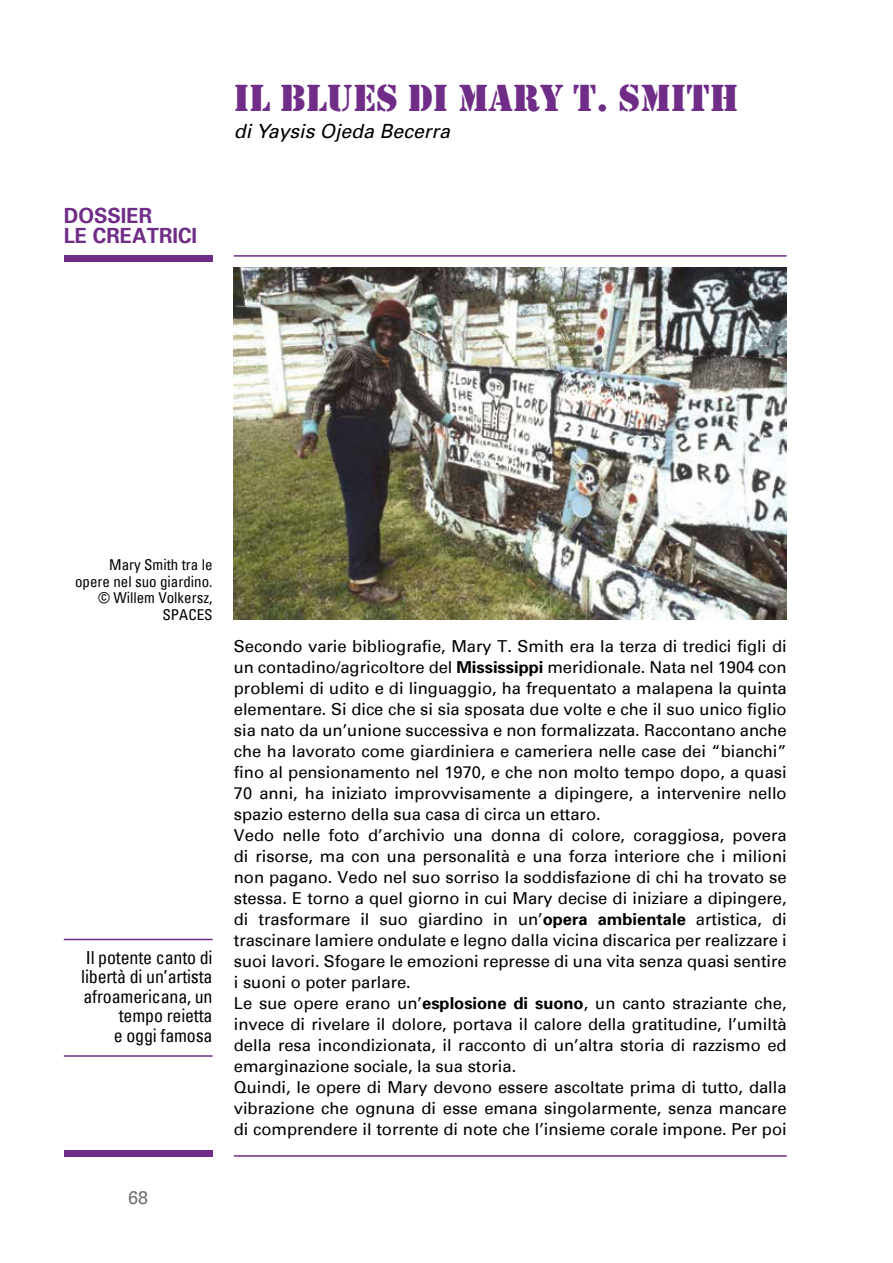
<style>
.page{position:relative;width:893px;height:1263px;background:#fff}
.page>*{position:absolute;margin:0;border:0;box-sizing:border-box;transform-origin:0 0}
.t1{font:39px "Stencil";color:#6f2d87}
.t2{font:700 21px/19.5px "Univers 65";color:#6f2d87;scale:.96 1}
.t3{font:italic 19.5px "Univers";color:#000}
.t4{font:condensed 18px/19.5px "Univers";letter-spacing:-.01em;color:#000;text-align:right}
.t5{font:18px "Univers";color:#706f6f}
.t6{font:16.5px/21px "Univers";color:#000}
.t7{font:condensed 15px/16.5px "Univers";color:#000;text-align:right}
.s1{font-family:"Univers 65";font-weight:700}
</style>
<div class="page">
<hr style="left:234px;top:1155px;width:553px;height:2px;background:#6f2d87">
<div style="left:64px;top:1150px;width:149px;height:7px;background:#6f2d87"></div>
<hr style="left:234px;top:255px;width:553px;height:2px;background:#6f2d87">
<div style="left:64px;top:255px;width:149px;height:7px;background:#6f2d87"></div>
<hr style="left:64px;top:1055px;width:149px;height:2px;background:#6f2d87">
<hr style="left:64px;top:939px;width:149px;height:1px;background:#6f2d87">
<img style="left:234px;top:268px;width:553px;height:351px">
<p class="t2" style="left:64px;top:205px;width:140px">DOSSIER<br>LE CREATRICI</p>
<h1 class="t1" style="left:234px;top:76px;width:507px">IL BLUES DI MARY T. SMITH</h1>
<p class="t3" style="left:234px;top:120px;width:218px">di Yaysis Ojeda Becerra</p>
<p class="t7" style="left:75px;top:556px;width:139px">Mary Smith tra le opere nel suo giardino. © Willem Volkersz,<br>SPACES</p>
<p class="t4" style="left:81px;top:947px;width:133px">Il potente canto di libertà di un’artista afroamericana, un tempo reietta<br>e oggi famosa</p>
<p class="t5" style="left:128px;top:1187px;width:22px">68</p>
<p class="t6" style="left:234px;top:636px;width:554px">Secondo varie bibliografie, Mary T. Smith era la terza di tredici figli di un contadino/agricoltore del <span class="s1">Mississippi</span> meridionale. Nata nel 1904 con problemi di udito e di linguaggio, ha frequentato a malapena la quinta elementare. Si dice che si sia sposata due volte e che il suo unico figlio sia nato da un’unione successiva e non formalizzata. Raccontano anche che ha lavorato come giardiniera e cameriera nelle case dei “bianchi” fino al pensionamento nel 1970, e che non molto tempo dopo, a quasi 70 anni, ha iniziato improvvisamente a dipingere, a intervenire nello spazio esterno della sua casa di circa un ettaro.<br>Vedo nelle foto d’archivio una donna di colore, coraggiosa, povera di risorse, ma con una personalità e una forza interiore che i milioni non pagano. Vedo nel suo sorriso la soddisfazione di chi ha trovato se stessa. E torno a quel giorno in cui Mary decise di iniziare a dipingere, di trasformare il suo giardino in un’<span class="s1">opera ambientale</span> artistica, di trascinare lamiere ondulate e legno dalla vicina discarica per realizzare i suoi lavori. Sfogare le emozioni represse di una vita senza quasi sentire i suoni o poter parlare.<br>Le sue opere erano un’<span class="s1">esplosione di suono</span>, un canto straziante che, invece di rivelare il dolore, portava il calore della gratitudine, l’umiltà della resa incondizionata, il racconto di un’altra storia di razzismo ed emarginazione sociale, la sua storia.<br>Quindi, le opere di Mary devono essere ascoltate prima di tutto, dalla vibrazione che ognuna di esse emana singolarmente, senza mancare di comprendere il torrente di note che l’insieme corale impone. Per poi</p>
</div>
